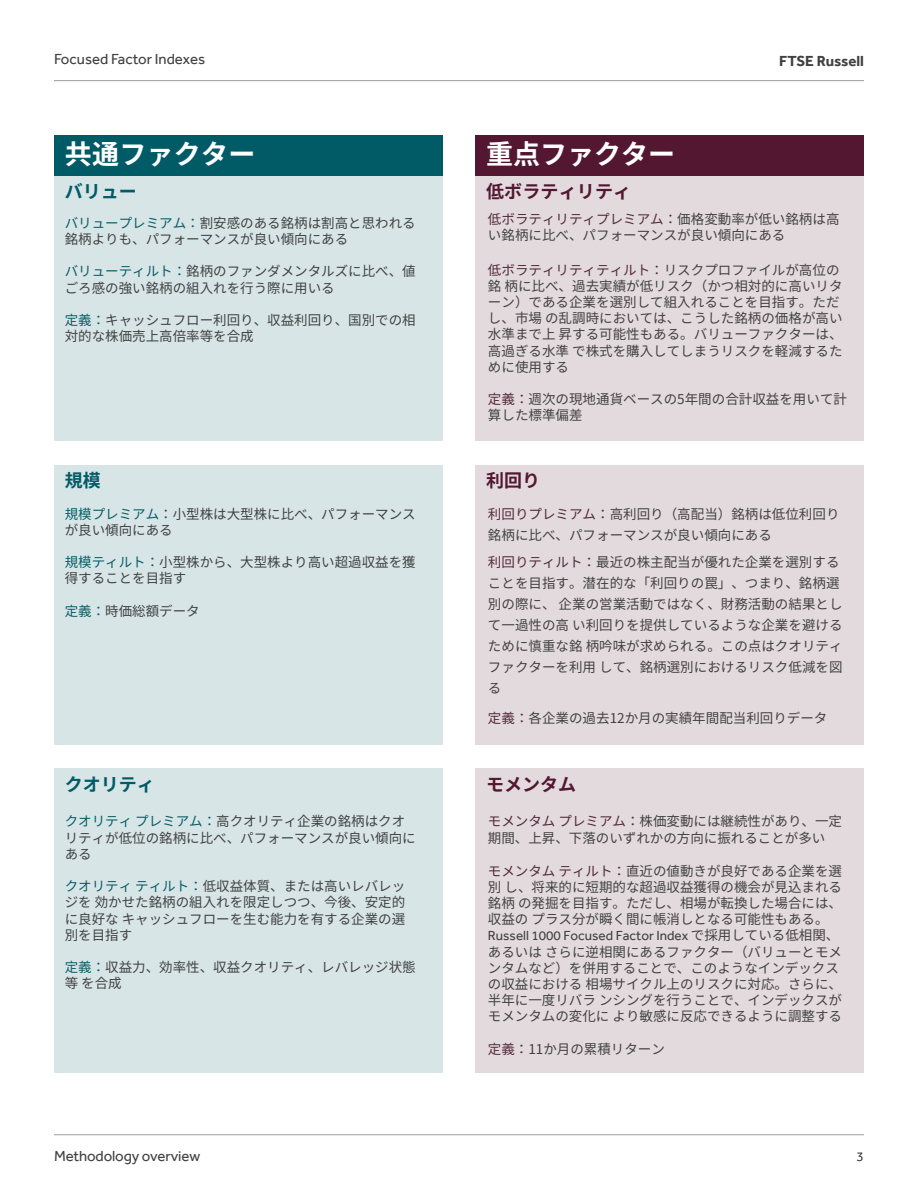
<style>
.page{position:relative;width:918px;height:1188px;background:#fff}
.page>*{position:absolute;margin:0;border:0;box-sizing:border-box;transform-origin:0 0}
.t1{font:700 27px "Source Han Sans JP";letter-spacing:.005em;color:#fff}
.t2{font:700 18px "Source Han Sans JP";letter-spacing:.01em;color:#531732}
.t3{font:700 18px "Source Han Sans JP";color:#005b67}
.t4{font:15px "Effra";color:#404040}
.t5{font:15px "Effra";letter-spacing:-.01em;color:#414141}
.t6{font:700 15px "Effra";color:#404040}
.t7{font:13.5px/16.2px "Source Han Sans JP";color:#414141}
.t8{font:13.5px "Effra";color:#414141}
.t9{font:13.5px "Effra";color:#404040}
.s1{color:#0a5d66}
.s2{color:#532a39}
.s3{font-family:"Source Han Sans JP"}
</style>
<div class="page">
<div style="left:54px;top:176px;width:389px;height:265px;background:#d7e5e6"></div>
<div style="left:54px;top:769px;width:389px;height:304px;background:#d7e5e6"></div>
<div style="left:54px;top:465px;width:389px;height:279px;background:#d7e5e6"></div>
<div style="left:475px;top:769px;width:389px;height:304px;background:#e3dade"></div>
<div style="left:475px;top:176px;width:389px;height:265px;background:#e3dade"></div>
<div style="left:475px;top:465px;width:389px;height:279px;background:#e3dade"></div>
<hr style="left:54px;top:1134px;width:810px;height:1px;background:#9d9d9d">
<hr style="left:54px;top:80px;width:810px;height:1px;background:#9d9d9d">
<div style="left:54px;top:135px;width:389px;height:41px;background:#005b67"></div>
<div style="left:475px;top:135px;width:389px;height:41px;background:#531732"></div>
<p class="t4" style="left:54px;top:50px;width:153px">Focused Factor Indexes</p>
<p class="t6" style="left:779px;top:52px;width:86px">FTSE Russell</p>
<h1 class="t1" style="left:65px;top:139px;width:192px">共通ファクター</h1>
<h1 class="t1" style="left:486px;top:139px;width:190px">重点ファクター</h1>
<h2 class="t3" style="left:65px;top:182px;width:73px">バリュー</h2>
<h2 class="t2" style="left:486px;top:182px;width:147px">低ボラティリティ</h2>
<p class="t7" style="left:65px;top:215px;width:352px"><span class="s1">バリュープレミアム：</span>割安感のある銘柄は割高と思われる銘柄よりも、パフォーマンスが良い傾向にある</p>
<p class="t7" style="left:65px;top:264px;width:352px"><span class="s1">バリューティルト：</span>銘柄のファンダメンタルズに比べ、値ごろ感の強い銘柄の組入れを行う際に用いる</p>
<p class="t7" style="left:65px;top:312px;width:352px"><span class="s1">定義：</span>キャッシュフロー利回り、収益利回り、国別での相対的な株価売上高倍率等を合成</p>
<p class="t7" style="left:488px;top:211px;width:353px"><span class="s2">低ボラティリティプレミアム：</span>価格変動率が低い銘柄は高い銘柄に比べ、パフォーマンスが良い傾向にある</p>
<p class="t7" style="left:488px;top:262px;width:356px"><span class="s2">低ボラティリティティルト：</span>リスクプロファイルが高位の銘 柄に比べ、過去実績が低リスク（かつ相対的に高いリターン）である企業を選別して組入れることを目指す。ただし、市場 の乱調時においては、こうした銘柄の価格が高い水準まで上 昇する可能性もある。バリューファクターは、高過ぎる水準 で株式を購入してしまうリスクを軽減するために使用する</p>
<p class="t7" style="left:488px;top:391px;width:361px"><span class="s2">定義：</span>週次の現地通貨ベースの5年間の合計収益を用いて計算した標準偏差</p>
<h2 class="t3" style="left:65px;top:471px;width:37px">規模</h2>
<h2 class="t2" style="left:486px;top:471px;width:55px">利回り</h2>
<p class="t7" style="left:65px;top:506px;width:352px"><span class="s1">規模プレミアム：</span>小型株は大型株に比べ、パフォーマンスが良い傾向にある</p>
<p class="t7" style="left:65px;top:554px;width:352px"><span class="s1">規模ティルト：</span>小型株から、大型株より高い超過収益を獲得することを目指す</p>
<p class="t7" style="left:65px;top:603px;width:136px"><span class="s1">定義：</span>時価総額データ</p>
<p class="t7" style="left:488px;top:503px;width:353px;line-height:21px"><span class="s2">利回りプレミアム：</span>高利回り（高配当）銘柄は低位利回り銘柄に比べ、パフォーマンスが良い傾向にある</p>
<p class="t7" style="left:488px;top:552px;width:356px;line-height:21px"><span class="s2">利回りティルト：</span>最近の株主配当が優れた企業を選別することを目指す。潜在的な「利回りの罠」、つまり、銘柄選別の際に、 企業の営業活動ではなく、財務活動の結果として一過性の高 い利回りを提供しているような企業を避けるために慎重な銘 柄吟味が求められる。この点はクオリティファクターを利用 して、銘柄選別におけるリスク低減を図る</p>
<p class="t7" style="left:488px;top:710px;width:341px"><span class="s2">定義：</span>各企業の過去12か月の実績年間配当利回りデータ</p>
<h2 class="t3" style="left:65px;top:775px;width:91px">クオリティ</h2>
<h2 class="t2" style="left:486px;top:775px;width:91px">モメンタム</h2>
<p class="t7" style="left:65px;top:814px;width:352px"><span class="s1">クオリティ プレミアム：</span>高クオリティ企業の銘柄はクオリティが低位の銘柄に比べ、パフォーマンスが良い傾向にある</p>
<p class="t7" style="left:65px;top:878px;width:342px;text-align:justify"><span class="s1">クオリティ ティルト：</span>低収益体質、または高いレバレッジを 効かせた銘柄の組入れを限定しつつ、今後、安定的に良好な キャッシュフローを生む能力を有する企業の選別を目指す</p>
<p class="t7" style="left:65px;top:959px;width:352px"><span class="s1">定義：</span>収益力、効率性、収益クオリティ、レバレッジ状態等 を合成</p>
<p class="t7" style="left:488px;top:814px;width:356px"><span class="s2">モメンタム プレミアム：</span>株価変動には継続性があり、一定期間、上昇、下落のいずれかの方向に振れることが多い</p>
<p class="t7" style="left:488px;top:863px;width:356px;text-align:justify"><span class="s2">モメンタム ティルト：</span>直近の値動きが良好である企業を選別 し、将来的に短期的な超過収益獲得の機会が見込まれる銘柄 の発掘を目指す。ただし、相場が転換した場合には、収益の プラス分が瞬く間に帳消しとなる可能性もある。</p>
<p class="t8" style="left:488px;top:928px;width:353px">Russell 1000 Focused Factor Index <span class="s3">で採用している低相関、</span></p>
<p class="t7" style="left:488px;top:944px;width:356px">あるいは さらに逆相関にあるファクター（バリューとモメンタムなど）を併用することで、このようなインデックスの収益における 相場サイクル上のリスクに対応。さらに、半年に一度リバラ ンシングを行うことで、インデックスがモメンタムの変化に より敏感に反応できるように調整する</p>
<p class="t7" style="left:488px;top:1041px;width:178px"><span class="s2">定義：</span>11か月の累積リターン</p>
<p class="t5" style="left:54px;top:1147px;width:148px">Methodology overview</p>
<p class="t9" style="left:857px;top:1149px;width:9px">3</p>
</div>
